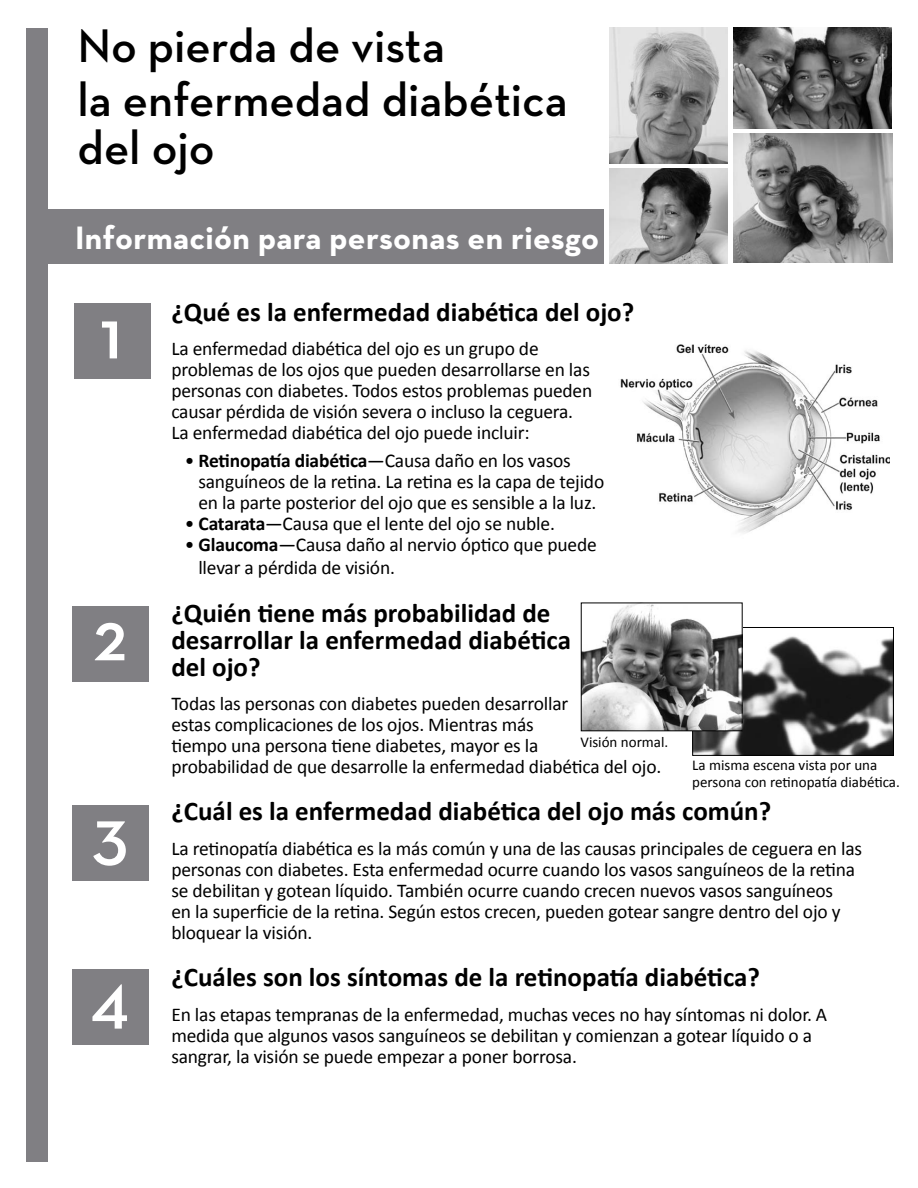
<style>
.page{position:relative;width:918px;height:1188px;background:#fff}
.page>*{position:absolute;margin:0;border:0;box-sizing:border-box;transform-origin:0 0}
.t1{font:600 72px "Neutra Text";color:#fff}
.t2{font:600 48px/48px "Neutra Text";color:#000}
.t3{font:700 33px "Neutra Text";letter-spacing:.01em;color:#fff}
.t4{font:700 27px/27px "Calibri";color:#000}
.body{font:19.5px/21px "Calibri";letter-spacing:-.01em;color:#000}
.tabs{font:19.5px/21px "Calibri";letter-spacing:-.01em;color:#000}
.body-2{font:15px/16.5px "Calibri";color:#000}
.s1{font-weight:700}
</style>
<div class="page">
<img style="left:609px;top:27px;width:119px;height:137px">
<img style="left:734px;top:27px;width:157px;height:102px">
<img style="left:609px;top:168px;width:119px;height:96px">
<img style="left:733px;top:134px;width:159px;height:128px">
<div style="left:34px;top:210px;width:570px;height:54px;background:#807f83"></div>
<div style="left:74px;top:304px;width:77px;height:75px;background:#807f83"></div>
<img style="left:620px;top:344px;width:270px;height:189px">
<div style="left:72px;top:606px;width:77px;height:76px;background:#807f83"></div>
<img style="left:694px;top:636px;width:198px;height:118px">
<div style="left:692px;top:627px;width:202px;height:129px;border:1px solid #000"></div>
<img style="left:583px;top:605px;width:158px;height:124px">
<div style="left:581px;top:603px;width:162px;height:128px;border:1px solid #000"></div>
<div style="left:72px;top:805px;width:77px;height:75px;background:#807f83"></div>
<div style="left:72px;top:969px;width:77px;height:76px;background:#807f83"></div>
<div style="left:27px;top:28px;width:21px;height:1134px;background:#807f83"></div>
<p class="t2" style="left:78px;top:20px;width:369px">No pierda de vista</p>
<p class="t2" style="left:78px;top:75px;width:492px">la enfermedad diabética del ojo</p>
<p class="t3" style="left:75px;top:217px;width:525px">Información para personas en riesgo</p>
<h1 class="t1" style="left:100px;top:290px;width:24px">1</h1>
<h1 class="t1" style="left:93px;top:592px;width:36px">2</h1>
<h1 class="t1" style="left:92px;top:790px;width:38px">3</h1>
<h1 class="t1" style="left:91px;top:953px;width:40px">4</h1>
<h3 class="t4" style="left:171px;top:298px;width:464px">¿Qué es la enfermedad diabética del ojo?</h3>
<p class="body" style="left:171px;top:338px;width:423px">La enfermedad diabética del ojo es un grupo de problemas de los ojos que pueden desarrollarse en las personas con diabetes. Todos estos problemas pueden causar pérdida de visión severa o incluso la ceguera.<br>La enfermedad diabética del ojo puede incluir:</p>
<p class="tabs" style="left:198px;top:450px;width:407px;text-indent:-14px">• <span class="s1">Retinopatía diabética</span>—Causa daño en los vasos sanguíneos de la retina. La retina es la capa de tejido en la parte posterior del ojo que es sensible a la luz.</p>
<p class="tabs" style="left:185px;top:513px;width:372px">• <span class="s1">Catarata</span>—Causa que el lente del ojo se nuble.</p>
<p class="body" style="left:198px;top:533px;width:400px;line-height:23.4px;text-indent:-13px">• <span class="s1">Glaucoma</span>—Causa daño al nervio óptico que puede llevar a pérdida de visión.</p>
<h3 class="t4" style="left:171px;top:599px;width:401px">¿Quién tiene más probabilidad de desarrollar la enfermedad diabética del ojo?</h3>
<p class="body" style="left:171px;top:693px;width:491px">Todas las personas con diabetes pueden desarrollar<br>estas complicaciones de los ojos. Mientras más<br>tiempo una persona tiene diabetes, mayor es la<br>probabilidad de que desarrolle la enfermedad diabética del ojo.</p>
<p class="body-2" style="left:580px;top:733px;width:89px">Visión normal.</p>
<p class="body-2" style="left:692px;top:757px;width:209px">La misma escena vista por una persona con retinopatía diabética.</p>
<h3 class="t4" style="left:171px;top:798px;width:601px">¿Cuál es la enfermedad diabética del ojo más común?</h3>
<p class="body" style="left:171px;top:838px;width:692px">La retinopatía diabética es la más común y una de las causas principales de ceguera en las personas con diabetes. Esta enfermedad ocurre cuando los vasos sanguíneos de la retina se debilitan y gotean líquido. También ocurre cuando crecen nuevos vasos sanguíneos<br>en la superficie de la retina. Según estos crecen, pueden gotear sangre dentro del ojo y bloquear la visión.</p>
<h3 class="t4" style="left:171px;top:964px;width:590px">¿Cuáles son los síntomas de la retinopatía diabética?</h3>
<p class="body" style="left:171px;top:1004px;width:657px">En las etapas tempranas de la enfermedad, muchas veces no hay síntomas ni dolor. A medida que algunos vasos sanguíneos se debilitan y comienzan a gotear líquido o a sangrar, la visión se puede empezar a poner borrosa.</p>
</div>
